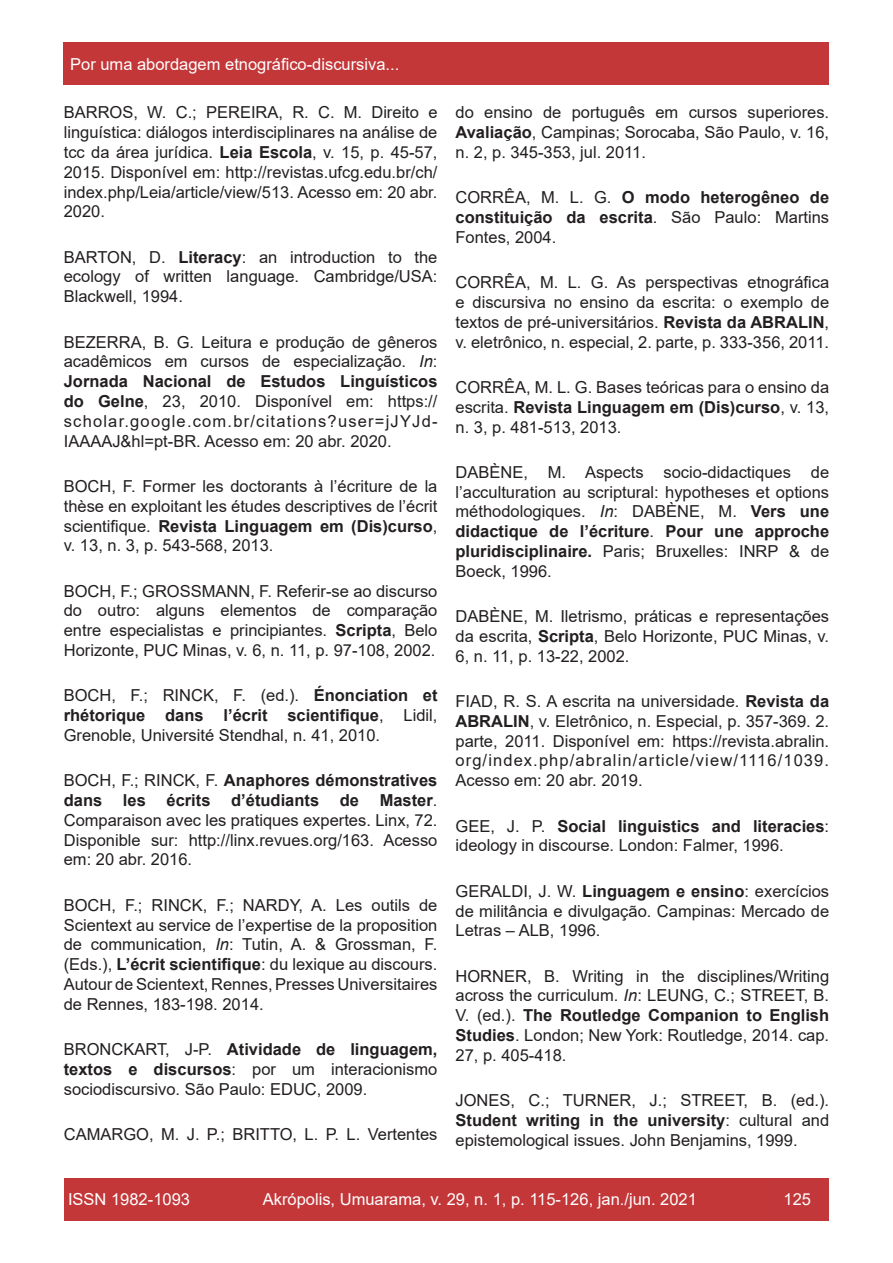
<style>
.page{position:relative;width:893px;height:1263px;background:#fff}
.page>*{position:absolute;margin:0;border:0;box-sizing:border-box;transform-origin:0 0}
.t1{font:16.5px/19.8px "Arial";color:#231f20;text-align:justify}
.t2{font:16.5px "Arial";color:#fff}
.t3{font:700 16.5px/19.8px "Arial";color:#231f20}
.s1{font-weight:700}
.s2{font-style:italic}
.s3{font-weight:400}
</style>
<div class="page">
<div style="left:64px;top:43px;width:765px;height:42px;background:#c33739"></div>
<div style="left:194px;top:1178px;width:571px;height:42px;background:#c33739"></div>
<div style="left:765px;top:1178px;width:64px;height:42px;background:#c23739"></div>
<div style="left:64px;top:1178px;width:130px;height:42px;background:#c33739"></div>
<p class="t2" style="left:70px;top:53px;width:331px">Por uma abordagem etnográfico-discursiva...</p>
<p class="t1" style="left:64px;top:103px;width:375px">BARROS, W. C.; PEREIRA, R. C. M. Direito e linguística: diálogos interdisciplinares na análise de tcc da área jurídica. <span class="s1">Leia Escola</span>, v. 15, p. 45-57, 2015. Disponível em: http://revistas.ufcg.edu.br/ch/ index.php/Leia/article/view/513. Acesso em: 20 abr.<br>2020.</p>
<p class="t1" style="left:64px;top:247px;width:375px">BARTON, D. <span class="s1">Literacy</span>: an introduction to the ecology of written language. Cambridge/USA:<br>Blackwell, 1994.</p>
<p class="t1" style="left:64px;top:332px;width:375px">BEZERRA, B. G. Leitura e produção de gêneros acadêmicos em cursos de especialização. <span class="s2">In</span>:<br><span class="s1">Jornada Nacional de Estudos Linguísticos do Gelne</span>, 23, 2010. Disponível em: https:// scholar.google.com.br/citations?user=jJYJd-IAAAAJ&amp;hl=pt-BR. Acesso em: 20 abr. 2020.</p>
<p class="t1" style="left:64px;top:476px;width:375px">BOCH, F. Former les doctorants à l’écriture de la thèse en exploitant les études descriptives de l’écrit scientifique. <span class="s1">Revista Linguagem em (Dis)curso</span>, v. 13, n. 3, p. 543-568, 2013.</p>
<p class="t1" style="left:64px;top:581px;width:375px">BOCH, F.; GROSSMANN, F. Referir-se ao discurso do outro: alguns elementos de comparação entre especialistas e principiantes. <span class="s1">Scripta</span>, Belo Horizonte, PUC Minas, v. 6, n. 11, p. 97-108, 2002.</p>
<p class="t1" style="left:64px;top:685px;width:375px">BOCH, F.; RINCK, F. (ed.). <span class="s1">Énonciation et rhétorique dans l’écrit scientifique</span>, Lidil, Grenoble, Université Stendhal, n. 41, 2010.</p>
<p class="t3" style="left:64px;top:771px;width:375px"><span class="s3">BOCH, F.; RINCK, F.</span> Anaphores démonstratives dans</p>
<p class="t3" style="left:123px;top:790px;width:24px">les</p>
<p class="t3" style="left:167px;top:790px;width:46px">écrits</p>
<p class="t3" style="left:231px;top:790px;width:90px">d’étudiants</p>
<p class="t3" style="left:340px;top:790px;width:21px">de</p>
<p class="t1" style="left:64px;top:790px;width:375px;text-indent:316px"><span class="s1">Master</span>.<br>Comparaison avec les pratiques expertes. Linx, 72.<br>Disponible sur: http://linx.revues.org/163. Acesso em: 20 abr. 2016.</p>
<p class="t1" style="left:64px;top:895px;width:375px">BOCH, F.; RINCK, F.; NARDY, A. Les outils de Scientext au service de l’expertise de la proposition de communication, <span class="s2">In</span>: Tutin, A. &amp; Grossman, F. (Eds.), <span class="s1">L’écrit scientifique</span>: du lexique au discours.<br>Autour de Scientext, Rennes, Presses Universitaires de Rennes, 183-198. 2014.</p>
<p class="t1" style="left:64px;top:1039px;width:375px">BRONCKART, J-P. <span class="s1">Atividade de linguagem, textos e discursos</span>: por um interacionismo sociodiscursivo. São Paulo: EDUC, 2009.</p>
<p class="t1" style="left:64px;top:1124px;width:375px">CAMARGO, M. J. P.; BRITTO, L. P. L. Vertentes</p>
<p class="t1" style="left:455px;top:103px;width:375px">do ensino de português em cursos superiores.<br><span class="s1">Avaliação</span>, Campinas; Sorocaba, São Paulo, v. 16, n. 2, p. 345-353, jul. 2011.</p>
<p class="t1" style="left:455px;top:187px;width:375px">CORRÊA, M. L. G. <span class="s1">O modo heterogêneo de constituição da escrita</span>. São Paulo: Martins Fontes, 2004.</p>
<p class="t1" style="left:455px;top:272px;width:375px">CORRÊA, M. L. G. As perspectivas etnográfica e discursiva no ensino da escrita: o exemplo de textos de pré-universitários. <span class="s1">Revista da ABRALIN</span>, v. eletrônico, n. especial, 2. parte, p. 333-356, 2011.</p>
<p class="t1" style="left:455px;top:377px;width:375px">CORRÊA, M. L. G. Bases teóricas para o ensino da escrita. <span class="s1">Revista Linguagem em (Dis)curso</span>, v. 13, n. 3, p. 481-513, 2013.</p>
<p class="t1" style="left:455px;top:462px;width:375px">DABÈNE, M. Aspects socio-didactiques de l’acculturation au scriptural: hypotheses et options méthodologiques. <span class="s2">In</span>: DABÈNE, M. <span class="s1">Vers une didactique de l’écriture</span>. <span class="s1">Pour une approche pluridisciplinaire.</span> Paris; Bruxelles: INRP &amp; de Boeck, 1996.</p>
<p class="t1" style="left:455px;top:606px;width:375px">DABÈNE, M. Iletrismo, práticas e representações da escrita, <span class="s1">Scripta</span>, Belo Horizonte, PUC Minas, v.<br>6, n. 11, p. 13-22, 2002.</p>
<p class="t1" style="left:455px;top:691px;width:375px">FIAD, R. S. A escrita na universidade. <span class="s1">Revista da ABRALIN</span>, v. Eletrônico, n. Especial, p. 357-369. 2. parte, 2011. Disponível em: https://revista.abralin. org/index.php/abralin/article/view/1116/1039.<br>Acesso em: 20 abr. 2019.</p>
<p class="t1" style="left:455px;top:816px;width:375px">GEE, J. P. <span class="s1">Social linguistics and literacies</span>: ideology in discourse. London: Falmer, 1996.</p>
<p class="t1" style="left:455px;top:881px;width:375px">GERALDI, J. W. <span class="s1">Linguagem e ensino</span>: exercícios de militância e divulgação. Campinas: Mercado de Letras – ALB, 1996.</p>
<p class="t1" style="left:455px;top:966px;width:375px">HORNER, B. Writing in the disciplines/Writing across the curriculum. <span class="s2">In</span>: LEUNG, C.; STREET, B.<br>V. (ed.). <span class="s1">The Routledge Companion to English Studies</span>. London; New York: Routledge, 2014. cap.<br>27, p. 405-418.</p>
<p class="t1" style="left:455px;top:1090px;width:375px">JONES, C.; TURNER, J.; STREET, B. (ed.).<br><span class="s1">Student writing in the university</span>: cultural and epistemological issues. John Benjamins, 1999.</p>
<p class="t2" style="left:68px;top:1188px;width:123px">ISSN 1982-1093</p>
<p class="t2" style="left:263px;top:1188px;width:436px">Akrópolis, Umuarama, v. 29, n. 1, p. 115-126, jan./jun. 2021</p>
<p class="t2" style="left:783px;top:1188px;width:29px">125</p>
</div>
